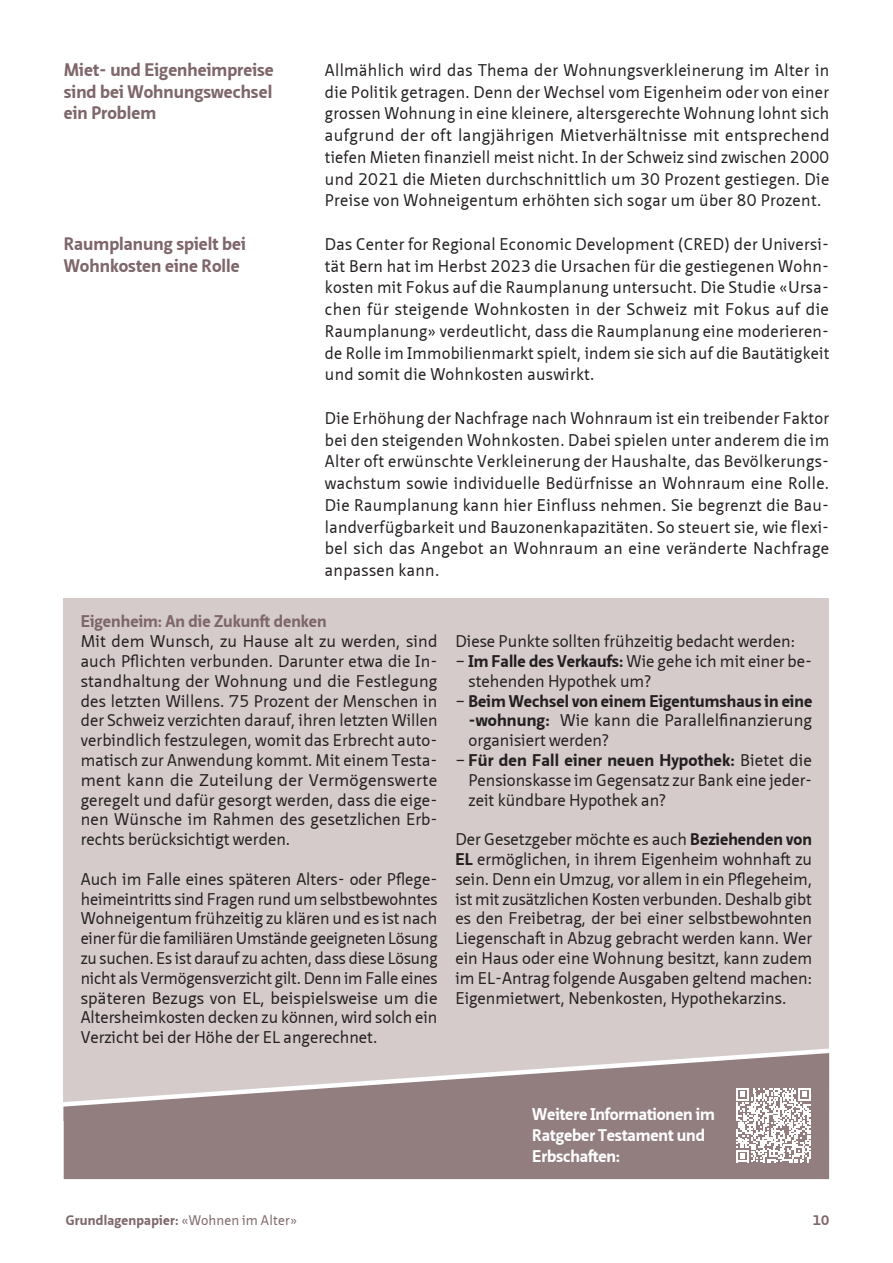
<style>
.page{position:relative;width:893px;height:1263px;background:#fff}
.page>*{position:absolute;margin:0;border:0;box-sizing:border-box;transform-origin:0 0}
.Text_bold_Spalte_links{font:700 17.7px/21.8px "Neue Sans Pro";color:#7e666a;text-align:justify}
.Position{font:16.5px/19.8px "Neue Sans Pro";color:#231f20;text-align:justify}
.Text{font:16.5px/21.8px "Neue Sans Pro";letter-spacing:.02em;color:#231f20;text-align:justify}
.Position_Titel{font:700 16.5px/21px "Neue Sans Pro";letter-spacing:-.01em;color:#fff}
.Position_Titel-2{font:700 16.5px "Neue Sans Pro";color:#7e666a}
.t1{font:700 13.5px "Neue Sans Pro";letter-spacing:.015em;color:#7e666a}
.s1{font-weight:700}
.s2{font-weight:400}
</style>
<div class="page">
<div style="left:64px;top:598px;width:765px;height:522px;background:#d5cbcb"></div>
<div style="left:64px;top:1109px;width:765px;height:71px;background:#927d7f"></div>
<svg style="left:63px;top:1046px;width:767px;height:63px"></svg>
<svg style="left:736px;top:1088px;width:74px;height:74px"></svg>
<p class="Text_bold_Spalte_links" style="left:64px;top:58px;width:212px">Miet- und Eigenheimpreise sind bei Wohnungswechsel ein Problem</p>
<p class="Text_bold_Spalte_links" style="left:64px;top:232px;width:184px">Raumplanung spielt bei<br>Wohnkosten eine Rolle</p>
<p class="Text" style="left:325px;top:59px;width:506px">Allmählich wird das Thema der Wohnungsverkleinerung im Alter in die Politik getragen. Denn der Wechsel vom Eigenheim oder von einer grossen Wohnung in eine kleinere, altersgerechte Wohnung lohnt sich aufgrund der oft langjährigen Mietverhältnisse mit entsprechend tiefen Mieten finanziell meist nicht. In der Schweiz sind zwischen 2000 und 2021 die Mieten durchschnittlich um 30 Prozent gestiegen. Die Preise von Wohneigentum erhöhten sich sogar um über 80 Prozent.</p>
<p class="Text" style="left:325px;top:233px;width:506px">Das Center for Regional Economic Development (CRED) der Universi&shy;tät Bern hat im Herbst 2023 die Ursachen für die gestiegenen Wohn&shy;kosten mit Fokus auf die Raumplanung untersucht. Die Studie «Ursa&shy;chen für steigende Wohnkosten in der Schweiz mit Fokus auf die Raumplanung» verdeutlicht, dass die Raumplanung eine moderieren&shy;de Rolle im Immobilienmarkt spielt, indem sie sich auf die Bautätigkeit und somit die Wohnkosten auswirkt.</p>
<p class="Text" style="left:325px;top:407px;width:506px">Die Erhöhung der Nachfrage nach Wohnraum ist ein treibender Faktor bei den steigenden Wohnkosten. Dabei spielen unter anderem die im Alter oft erwünschte Verkleinerung der Haushalte, das Bevölkerungs&shy;wachstum sowie individuelle Bedürfnisse an Wohnraum eine Rolle.<br>Die Raumplanung kann hier Einfluss nehmen. Sie begrenzt die Bau&shy;landverfügbarkeit und Bauzonenkapazitäten. So steuert sie, wie flexi&shy;bel sich das Angebot an Wohnraum an eine veränderte Nachfrage anpassen kann.</p>
<p class="Position_Titel-2" style="left:81px;top:611px;width:248px">Eigenheim: An die Zukunft denken</p>
<p class="Position" style="left:81px;top:631px;width:358px">Mit dem Wunsch, zu Hause alt zu werden, sind auch Pflichten verbunden. Darunter etwa die In&shy;standhaltung der Wohnung und die Festlegung des letzten Willens. 75 Prozent der Menschen in der Schweiz verzichten darauf, ihren letzten Willen verbindlich festzulegen, womit das Erbrecht auto&shy;matisch zur Anwendung kommt. Mit einem Testa&shy;ment kann die Zuteilung der Vermögenswerte geregelt und dafür gesorgt werden, dass die eige&shy;nen Wünsche im Rahmen des gesetzlichen Erb&shy;rechts berücksichtigt werden.</p>
<p class="Position" style="left:81px;top:869px;width:358px;text-align:left">Auch im Falle eines späteren Alters- oder Pflege&shy;heimeintritts sind Fragen rund um selbstbewohntes Wohneigentum frühzeitig zu klären und es ist nach einer für die familiären Umstände geeigneten Lösung zu suchen. Es ist darauf zu achten, dass diese Lösung nicht als Vermögensverzicht gilt. Denn im Falle eines späteren Bezugs von EL, beispielsweise um die Altersheimkosten decken zu können, wird solch ein Verzicht bei der Höhe der EL angerechnet.</p>
<p class="Position" style="left:455px;top:631px;width:341px">Diese Punkte sollten frühzeitig bedacht werden:</p>
<p class="Position" style="left:469px;top:651px;width:345px;text-indent:-13px">– <span class="s1">Im Falle des Verkaufs:</span> Wie gehe ich mit einer be&shy;stehenden Hypothek um?</p>
<p class="Position" style="left:469px;top:691px;width:345px;text-indent:-13px">– <span class="s1">Beim Wechsel von einem Eigentumshaus in eine -wohnung:</span> Wie kann die Parallelfinanzierung organisiert werden?</p>
<p class="Position" style="left:469px;top:750px;width:345px;text-indent:-13px">– <span class="s1">Für den Fall einer neuen Hypothek:</span> Bietet die Pensionskasse im Gegensatz zur Bank eine jeder&shy;zeit kündbare Hypothek an?</p>
<p class="Position" style="left:455px;top:829px;width:358px">Der Gesetzgeber möchte es auch <span class="s1">Beziehenden von EL</span> ermöglichen, in ihrem Eigenheim wohnhaft zu sein. Denn ein Umzug, vor allem in ein Pflegeheim, ist mit zusätzlichen Kosten verbunden. Deshalb gibt es den Freibetrag, der bei einer selbstbewohnten Liegenschaft in Abzug gebracht werden kann. Wer ein Haus oder eine Wohnung besitzt, kann zudem im EL-Antrag folgende Ausgaben geltend machen:<br>Eigenmietwert, Nebenkosten, Hypothekarzins.</p>
<p class="Position_Titel" style="left:532px;top:1103px;width:184px">Weitere Informationen im<br>Ratgeber Testament und<br>Erbschaften:</p>
<p class="t1" style="left:66px;top:1211px;width:233px">Grundlagenpapier: <span class="s2">«Wohnen im Alter»</span></p>
<p class="t1" style="left:813px;top:1211px;width:18px">10</p>
</div>
